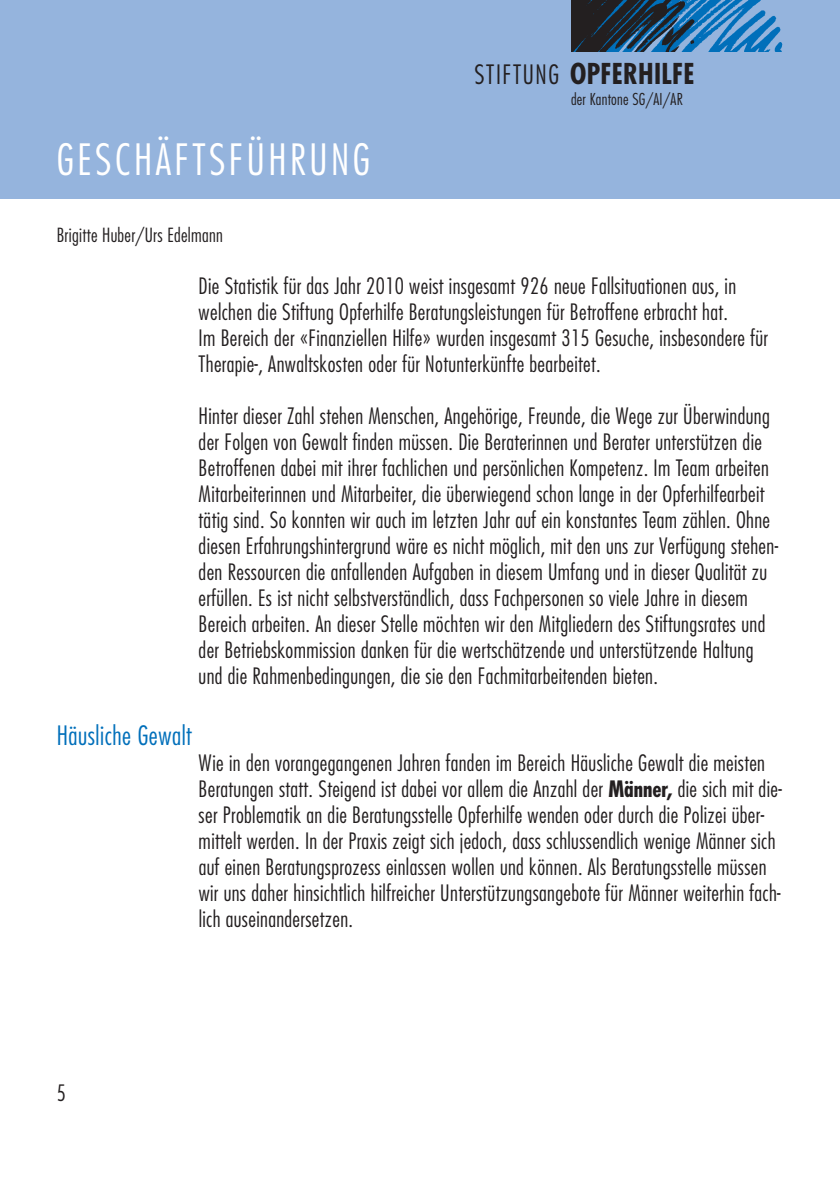
<style>
.page{position:relative;width:840px;height:1191px;background:#fff}
.page>*{position:absolute;margin:0;border:0;box-sizing:border-box;transform-origin:0 0}
.t1{font:300 condensed 42px "Futura";letter-spacing:.085em;color:#fff}
.t2{font:700 condensed 28px "Futura";letter-spacing:.01em;color:#231f20}
.t3{font:300 condensed 26px "Futura";letter-spacing:.02em;color:#006fba}
.t4{font:300 condensed 22px/26px "Futura";letter-spacing:.015em;color:#231f20}
.t5{font:300 condensed 19px "Futura";letter-spacing:.015em;color:#231f20}
.t6{font:300 condensed 16px "Futura";letter-spacing:.015em;color:#231f20}
.s1{font-weight:300;font-size:26px}
.s2{font-weight:700}
</style>
<div class="page">
<div style="left:0;top:0;width:839px;height:198px;background:#95b4dd"></div>
<img style="left:700px;top:0;width:83px;height:52px">
<img style="left:571px;top:0;width:129px;height:52px">
<h1 class="t1" style="left:57px;top:142px;width:315px">GESCHÄFTSFÜHRUNG</h1>
<p class="t2" style="left:474px;top:62px;width:221px"><span class="s1">STIFTUNG</span> OPFERHILFE</p>
<p class="t6" style="left:570px;top:92px;width:113px">der Kantone SG/AI/AR</p>
<p class="t5" style="left:57px;top:227px;width:167px">Brigitte Huber/Urs Edelmann</p>
<p class="t4" style="left:198px;top:274px;width:570px">Die Statistik für das Jahr 2010 weist insgesamt 926 neue Fallsituationen aus, in welchen die Stiftung Opferhilfe Beratungsleistungen für Betroffene erbracht hat.<br>Im Bereich der «Finanziellen Hilfe» wurden insgesamt 315 Gesuche, insbesondere für Therapie-, Anwaltskosten oder für Notunterkünfte bearbeitet.</p>
<p class="t4" style="left:198px;top:404px;width:580px">Hinter dieser Zahl stehen Menschen, Angehörige, Freunde, die Wege zur Überwindung der Folgen von Gewalt finden müssen. Die Beraterinnen und Berater unterstützen die Betroffenen dabei mit ihrer fachlichen und persönlichen Kompetenz. Im Team arbeiten Mitarbeiterinnen und Mitarbeiter, die überwiegend schon lange in der Opferhilfearbeit tätig sind. So konnten wir auch im letzten Jahr auf ein konstantes Team zählen. Ohne diesen Erfahrungshintergrund wäre es nicht möglich, mit den uns zur Verfügung stehen&shy;den Ressourcen die anfallenden Aufgaben in diesem Umfang und in dieser Qualität zu erfüllen. Es ist nicht selbstverständlich, dass Fachpersonen so viele Jahre in diesem Bereich arbeiten. An dieser Stelle möchten wir den Mitgliedern des Stiftungsrates und der Betriebskommission danken für die wertschätzende und unterstützende Haltung und die Rahmenbedingungen, die sie den Fachmitarbeitenden bieten.</p>
<p class="t3" style="left:57px;top:724px;width:136px">Häusliche Gewalt</p>
<p class="t4" style="left:198px;top:751px;width:584px">Wie in den vorangegangenen Jahren fanden im Bereich Häusliche Gewalt die meisten Beratungen statt. Steigend ist dabei vor allem die Anzahl der <span class="s2">Männer,</span> die sich mit die&shy;ser Problematik an die Beratungsstelle Opferhilfe wenden oder durch die Polizei über&shy;mittelt werden. In der Praxis zeigt sich jedoch, dass schlussendlich wenige Männer sich auf einen Beratungsprozess einlassen wollen und können. Als Beratungsstelle müssen wir uns daher hinsichtlich hilfreicher Unterstützungsangebote für Männer weiterhin fach&shy;lich auseinandersetzen.</p>
<p class="t4" style="left:57px;top:1081px;width:11px">5</p>
</div>
